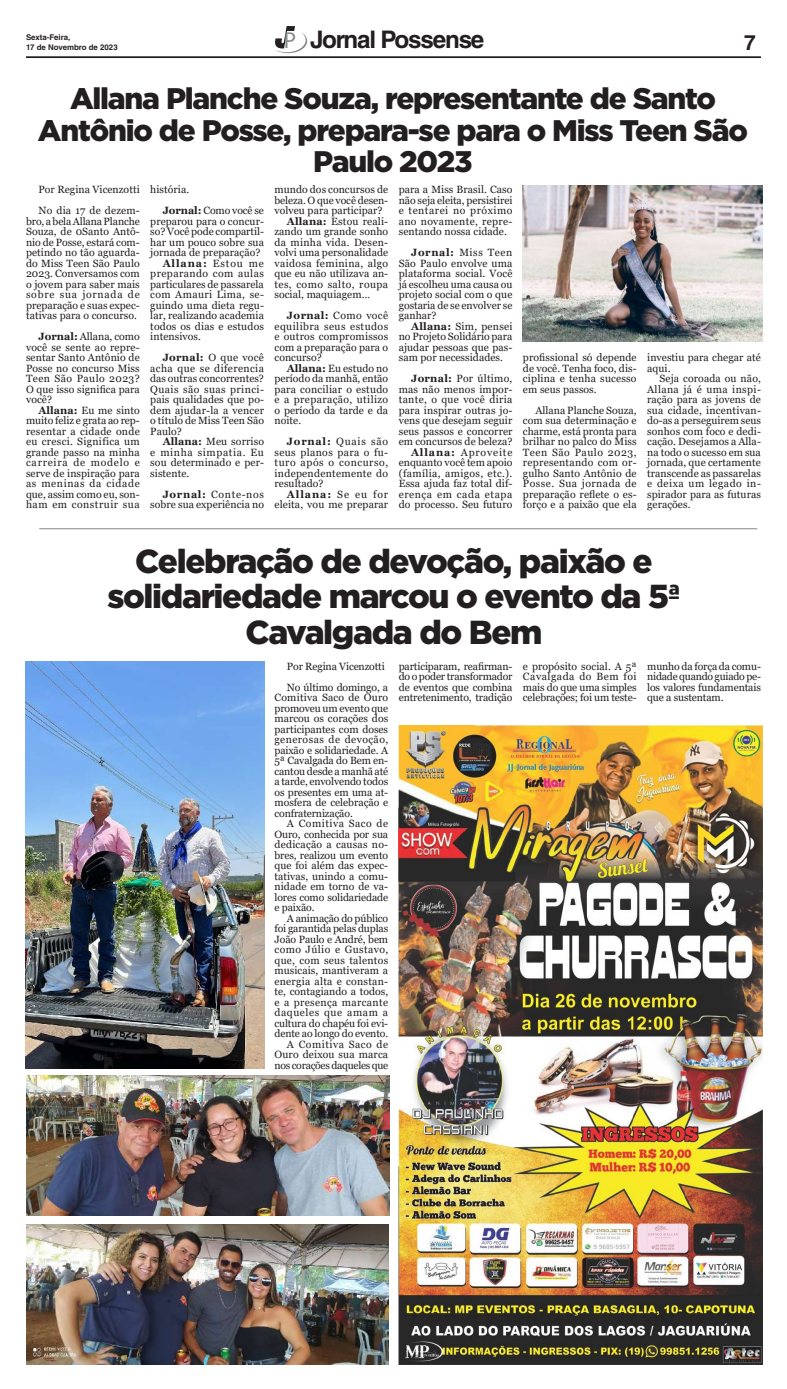
<style>
.page{position:relative;width:787px;height:1389px;background:#fff}
.page>*{position:absolute;margin:0;border:0;box-sizing:border-box;transform-origin:0 0}
.t1{font:900 33.25px/35.9px "Gotham";letter-spacing:-.04em;color:#231f20;text-align:center}
.t2{font:900 29.75px/31.5px "Gotham";letter-spacing:-.04em;color:#231f20;text-align:center}
.t3{font:700 24.24px "Helvetica LT Std";letter-spacing:-.05em;color:#231f20}
.t4{font:700 21px "Helvetica LT Std";color:#231f20}
.t5{font:10.5px/10.5px "Georgia";letter-spacing:.005em;color:#231f20;text-align:justify}
.t6{font:10.5px "Georgia";letter-spacing:.04em;color:#231f20}
.t7{font:10.5px "Georgia";letter-spacing:.035em;color:#231f20}
.t8{font:10.5px/21px "Georgia";letter-spacing:-.015em;color:#231f20}
.t9{font:10.5px "Georgia";letter-spacing:.03em;color:#231f20}
.t10{font:700 10.5px "Georgia";letter-spacing:.085em;color:#231f20}
.t11{font:700 7.88px/9.5px "Helvetica LT Std";color:#231f20}
.s1{font-family:"Myriad Pro";font-weight:400;font-size:23.01px;color:#86888b}
.s2{font-weight:700}
.s3{font-weight:400}
</style>
<div class="page">
<hr style="left:26px;top:56px;width:734px;height:2px;background:#231f20">
<svg style="left:275px;top:26px;width:32px;height:27px"></svg>
<hr style="left:39px;top:529px;width:718px;height:1px;background:#86888b">
<img style="left:398px;top:725px;width:363px;height:639px">
<img style="left:522px;top:185px;width:240px;height:156px">
<img style="left:26px;top:662px;width:238px;height:407px">
<img style="left:26px;top:1224px;width:362px;height:140px">
<img style="left:26px;top:1075px;width:363px;height:140px">
<p class="t11" style="left:26px;top:33px;width:93px">Sexta-Feira,<br>17 de Novembro de 2023</p>
<h3 class="t3" style="left:283px;top:25px;width:202px"><span class="s1">P</span> Jornal Possense</h3>
<h3 class="t4" style="left:743px;top:30px;width:13px">7</h3>
<h2 class="t2" style="left:38px;top:82px;width:711px">Allana Planche Souza, representante de Santo<br>Antônio de Posse, prepara-se para o Miss Teen São<br>Paulo 2023</h2>
<p class="t5" style="left:38px;top:179px;width:103px;line-height:21px">Por Regina Vicenzotti<br>No dia 17 de dezem-</p>
<p class="t5" style="left:26px;top:216px;width:115px">bro, a bela Allana Planche Souza, de 0Santo Antô&shy;nio de Posse, estará com&shy;petindo no tão aguarda&shy;do Miss Teen São Paulo 2023. Conversamos com o jovem para saber mais sobre sua jornada de preparação e suas expec&shy;tativas para o concurso.</p>
<p class="t5" style="left:26px;top:332px;width:115px;text-indent:12px"><span class="s2">Jornal:</span> Allana, como você se sente ao repre&shy;sentar Santo Antônio de Posse no concurso Miss Teen São Paulo 2023?<br>O que isso significa para você?</p>
<p class="t5" style="left:26px;top:405px;width:115px;text-indent:12px"><span class="s2">Allana:</span> Eu me sinto muito feliz e grata ao rep&shy;resentar a cidade onde eu cresci. Significa um grande passo na minha carreira de modelo e serve de inspiração para as meninas da cidade que, assim como eu, son&shy;ham em construir sua</p>
<p class="t5" style="left:163px;top:179px;width:103px;line-height:21px;text-indent:-12px">história.<br><span class="s2">Jornal:</span> Como você se</p>
<p class="t5" style="left:150px;top:216px;width:115px">preparou para o concur-</p>
<p class="t5" style="left:150px;top:227px;width:115px">so? Você pode compartil-</p>
<p class="t5" style="left:150px;top:237px;width:115px">har um pouco sobre sua</p>
<p class="t5" style="left:150px;top:248px;width:112px">jornada de preparação?</p>
<p class="t10" style="left:163px;top:256px;width:103px">Allana: <span class="s3">Estou me</span></p>
<p class="t6" style="left:150px;top:267px;width:115px">preparando com aulas</p>
<p class="t5" style="left:150px;top:279px;width:115px">particulares de passarela</p>
<p class="t7" style="left:150px;top:288px;width:115px">com Amauri Lima, se-</p>
<p class="t5" style="left:150px;top:300px;width:115px">guindo uma dieta regu-</p>
<p class="t5" style="left:150px;top:311px;width:115px">lar, realizando academia</p>
<p class="t5" style="left:150px;top:321px;width:115px">todos os dias e estudos</p>
<p class="t5" style="left:150px;top:332px;width:52px">intensivos.</p>
<p class="t5" style="left:150px;top:353px;width:115px;text-indent:12px"><span class="s2">Jornal:</span> O que você acha que se diferencia das outras concorrentes?<br>Quais são suas princi&shy;pais qualidades que po&shy;dem ajudar-la a vencer o título de Miss Teen São Paulo?</p>
<p class="t5" style="left:150px;top:437px;width:115px;text-indent:12px"><span class="s2">Allana:</span> Meu sorriso e minha simpatia. Eu sou determinado e per&shy;sistente.</p>
<p class="t5" style="left:150px;top:489px;width:115px;text-align:right"><span class="s2">Jornal:</span> Conte-nos sobre sua experiência no</p>
<p class="t5" style="left:274px;top:185px;width:115px">mundo dos concursos de</p>
<p class="t5" style="left:274px;top:195px;width:115px">beleza. O que você desen-</p>
<p class="t5" style="left:274px;top:206px;width:110px">volveu para participar?</p>
<p class="t5" style="left:287px;top:216px;width:103px"><span class="s2">Allana:</span> Estou reali-</p>
<p class="t5" style="left:274px;top:227px;width:115px">zando um grande sonho</p>
<p class="t9" style="left:274px;top:236px;width:115px">da minha vida. Desen-</p>
<p class="t5" style="left:274px;top:248px;width:115px">volvi uma personalidade</p>
<p class="t7" style="left:274px;top:257px;width:115px">vaidosa feminina, algo</p>
<p class="t5" style="left:274px;top:269px;width:115px">que eu não utilizava an-</p>
<p class="t6" style="left:274px;top:278px;width:115px">tes, como salto, roupa</p>
<p class="t5" style="left:274px;top:290px;width:97px">social, maquiagem…</p>
<p class="t5" style="left:274px;top:311px;width:115px;text-indent:12px"><span class="s2">Jornal:</span> Como você equilibra seus estudos e outros compromissos com a preparação para o concurso?</p>
<p class="t5" style="left:274px;top:363px;width:115px;text-indent:12px"><span class="s2">Allana:</span> Eu estudo no período da manhã, então para conciliar o estudo e a preparação, utilizo o período da tarde e da noite.</p>
<p class="t5" style="left:274px;top:437px;width:115px;text-indent:12px"><span class="s2">Jornal:</span> Quais são seus planos para o fu&shy;turo após o concurso, independentemente do resultado?</p>
<p class="t5" style="left:274px;top:489px;width:115px;text-align:right"><span class="s2">Allana:</span> Se eu for eleita, vou me preparar</p>
<p class="t5" style="left:398px;top:185px;width:115px">para a Miss Brasil. Caso não seja eleita, persistirei e tentarei no próximo ano novamente, repre&shy;sentando nossa cidade.</p>
<p class="t5" style="left:398px;top:248px;width:115px;text-indent:12px"><span class="s2">Jornal:</span> Miss Teen São Paulo envolve uma plataforma social. Você já escolheu uma causa ou projeto social com o que gostaria de se envolver se ganhar?</p>
<p class="t5" style="left:398px;top:321px;width:115px;text-indent:12px"><span class="s2">Allana:</span> Sim, pensei no Projeto Solidário para ajudar pessoas que pas&shy;sam por necessidades.</p>
<p class="t5" style="left:398px;top:374px;width:115px;text-align:right"><span class="s2">Jornal:</span> Por último, mas não menos impor&shy;tante, o que você diria para inspirar outras jo&shy;vens que desejam seguir seus passos e concorrer em concursos de beleza?<br><span class="s2">Allana:</span> Aproveite enquanto você tem apoio (família, amigos, etc.).<br>Essa ajuda faz total dif&shy;erença em cada etapa do processo. Seu futuro</p>
<p class="t5" style="left:522px;top:353px;width:115px">profissional só depende de você. Tenha foco, dis&shy;ciplina e tenha sucesso em seus passos.</p>
<p class="t5" style="left:522px;top:405px;width:115px;text-indent:12px">Allana Planche Souza, com sua determinação e charme, está pronta para brilhar no palco do Miss Teen São Paulo 2023, representando com or&shy;gulho Santo Antônio de Posse. Sua jornada de preparação reflete o es&shy;forço e a paixão que ela</p>
<p class="t5" style="left:647px;top:353px;width:115px">investiu para chegar até aqui.</p>
<p class="t5" style="left:647px;top:374px;width:115px;text-indent:12px">Seja coroada ou não, Allana já é uma inspi&shy;ração para as jovens de sua cidade, incentivan&shy;do-as a perseguirem seus sonhos com foco e dedi&shy;cação. Desejamos a Alla&shy;na todo o sucesso em sua jornada, que certamente transcende as passarelas e deixa um legado in&shy;spirador para as futuras gerações.</p>
<h1 class="t1" style="left:107px;top:542px;width:574px">Celebração de devoção, paixão e solidariedade marcou o evento da 5ª<br>Cavalgada do Bem</h1>
<p class="t8" style="left:287px;top:656px;width:103px">Por Regina Vicenzotti<br>No último domingo, a</p>
<p class="t5" style="left:274px;top:693px;width:115px">Comitiva Saco de Ouro promoveu um evento que marcou os corações dos participantes com doses generosas de devoção, paixão e solidariedade. A 5ª Cavalgada do Bem en&shy;cantou desde a manhã até a tarde, envolvendo todos os presentes em uma at&shy;mosfera de celebração e confraternização.</p>
<p class="t5" style="left:274px;top:819px;width:115px;text-indent:12px">A Comitiva Saco de Ouro, conhecida por sua dedicação a causas no&shy;bres, realizou um evento que foi além das expec&shy;tativas, unindo a comu&shy;nidade em torno de va&shy;lores como solidariedade e paixão.</p>
<p class="t5" style="left:274px;top:913px;width:115px;text-align:right">A animação do público foi garantida pelas duplas<br>João Paulo e André, bem como Júlio e Gustavo, que, com seus talentos musicais, mantiveram a energia alta e constan&shy;te, contagiando a todos, e a presença marcante daqueles que amam a cultura do chapéu foi evi&shy;dente ao longo do evento.<br>A Comitiva Saco de<br>Ouro deixou sua marca nos corações daqueles que</p>
<p class="t5" style="left:398px;top:661px;width:115px">participaram, reafirman&shy;do o poder transformador de eventos que combina entretenimento, tradição</p>
<p class="t5" style="left:522px;top:661px;width:115px">e propósito social. A 5ª Cavalgada do Bem foi mais do que uma simples celebrações; foi um teste-</p>
<p class="t5" style="left:647px;top:661px;width:115px">munho da força da comu&shy;nidade quando guiado pe&shy;los valores fundamentais que a sustentam.</p>
</div>
